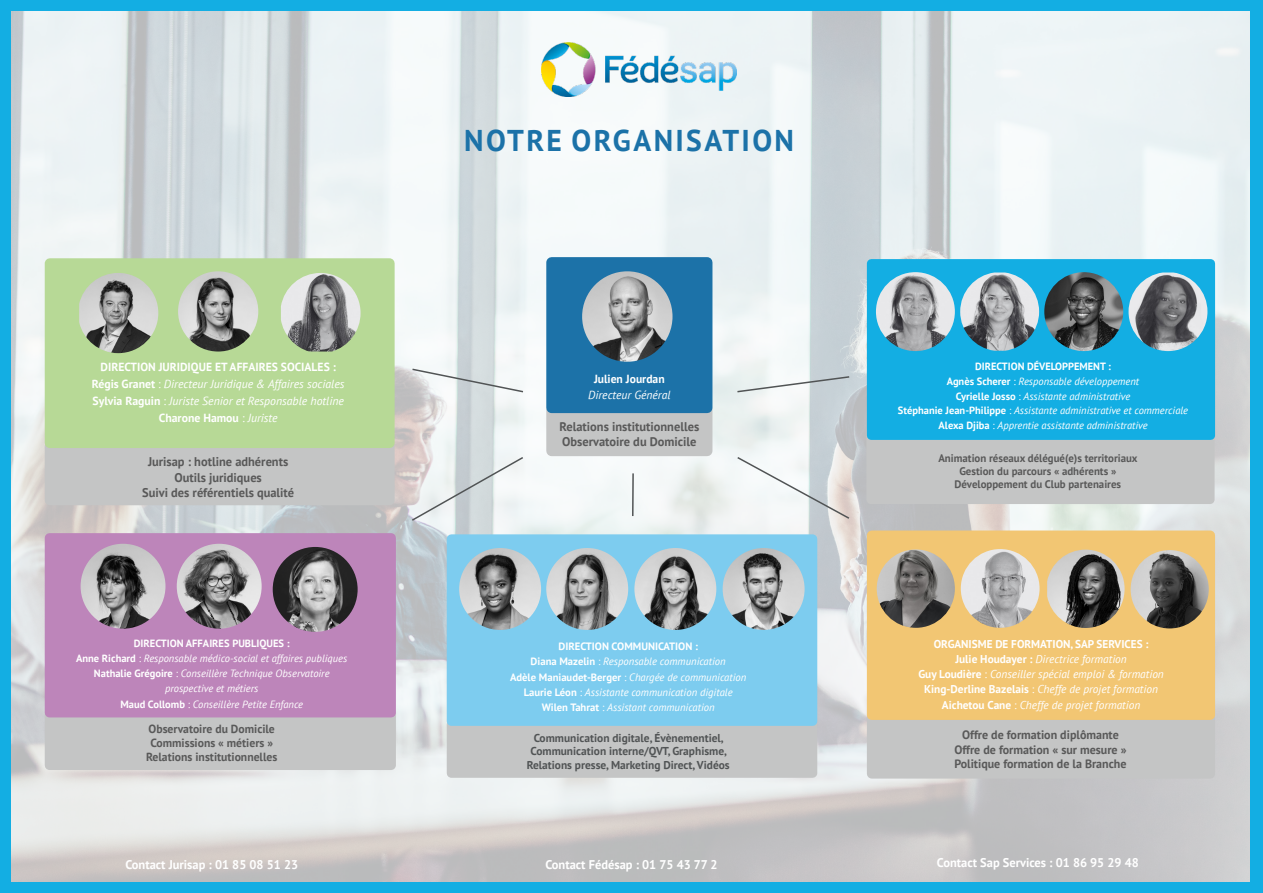
<style>
.page{position:relative;width:1263px;height:893px;background:#fff}
.page>*{position:absolute;margin:0;border:0;box-sizing:border-box;transform-origin:0 0}
.t1{font:700 30px "PT Sans";letter-spacing:.08em;color:#1c72a8}
.t2{font:700 12.6px "PT Sans";color:#595959}
.t3{font:700 12.6px "PT Sans";color:#fff}
.t4{font:700 12.15px "PT Sans";color:#595959}
.t5{font:700 11.85px "PT Sans";color:#595959}
.t6{font:italic 11.7px "PT Sans";color:#fff}
.t7{font:700 11.7px "PT Sans";color:#fff}
.t8{font:italic 11.4px "PT Sans";color:#fff}
.t9{font:700 11.4px "PT Sans";color:#515455}
.t10{font:700 11.4px "PT Sans";color:#fff}
.t11{font:700 10.95px "PT Sans";color:#595959}
.t12{font:italic 10.65px "PT Sans";color:#fff}
.t13{font:700 10.65px "PT Sans";color:#fff}
.t14{font:italic 10.5px "PT Sans";color:#fff}
.t15{font:700 10.5px "PT Sans";color:#fff}
.s1{font-weight:700;font-style:normal}
.s2{font-style:normal}
.s3{font-weight:400}
.s4{font-weight:400;font-style:italic}
</style>
<div class="page">
<img style="left:10px;top:10px;width:1240px;height:872px">
<div style="left:546px;top:405px;width:166px;height:51px;background:#c4c5c5"></div>
<div style="left:867px;top:713px;width:348px;height:66px;background:#c4c5c5"></div>
<div style="left:447px;top:720px;width:370px;height:58px;background:#c4c5c5"></div>
<div style="left:45px;top:441px;width:350px;height:64px;background:#c4c5c5"></div>
<div style="left:866px;top:425px;width:348px;height:79px;background:#c4c5c5"></div>
<div style="left:45px;top:710px;width:351px;height:60px;background:#c4c5c5"></div>
<div style="left:867px;top:259px;width:348px;height:181px;background:#13aee3"></div>
<div style="left:867px;top:530px;width:348px;height:190px;background:#f2c673"></div>
<div style="left:447px;top:534px;width:370px;height:192px;background:#7dccef"></div>
<div style="left:45px;top:258px;width:350px;height:190px;background:#b7d996"></div>
<div style="left:45px;top:533px;width:351px;height:184px;background:#bd85ba"></div>
<div style="left:546px;top:257px;width:166px;height:156px;background:#1c72a8"></div>
<img style="left:542px;top:43px;width:195px;height:54px">
<div style="left:0;top:0;width:10px;height:893px;background:#13aee3"></div>
<div style="left:1250px;top:0;width:13px;height:893px;background:#13aee3"></div>
<img style="left:582px;top:271px;width:90px;height:91px;border-radius:45px">
<img style="left:177px;top:544px;width:85px;height:85px;border-radius:42px">
<img style="left:79px;top:273px;width:79px;height:80px">
<img style="left:281px;top:273px;width:80px;height:79px">
<img style="left:178px;top:271px;width:80px;height:81px;border-radius:40px">
<img style="left:960px;top:272px;width:79px;height:79px">
<img style="left:876px;top:272px;width:79px;height:79px;border-radius:39px">
<img style="left:459px;top:548px;width:82px;height:82px;border-radius:41px">
<img style="left:546px;top:548px;width:82px;height:82px;border-radius:41px">
<img style="left:634px;top:548px;width:82px;height:82px;border-radius:41px">
<img style="left:723px;top:548px;width:81px;height:82px;border-radius:41px">
<img style="left:961px;top:549px;width:78px;height:79px;border-radius:39px">
<img style="left:81px;top:544px;width:84px;height:85px;border-radius:42px">
<img style="left:1047px;top:550px;width:77px;height:78px">
<div style="left:6px;top:0;width:1251px;height:10px;background:#13aee3"></div>
<div style="left:0;top:882px;width:1251px;height:11px;background:#13aee3"></div>
<svg style="left:411px;top:368px;width:114px;height:25px"></svg>
<svg style="left:410px;top:456px;width:115px;height:66px"></svg>
<svg style="left:736px;top:456px;width:115px;height:64px"></svg>
<svg style="left:736px;top:375px;width:115px;height:18px"></svg>
<hr style="left:632px;top:473px;width:2px;height:43px;background:#515455">
<img style="left:1128px;top:272px;width:79px;height:79px">
<img style="left:877px;top:549px;width:78px;height:79px;border-radius:39px">
<img style="left:1130px;top:550px;width:79px;height:78px;border-radius:39px">
<img style="left:273px;top:547px;width:85px;height:85px;border-radius:42px">
<img style="left:1044px;top:272px;width:79px;height:79px;border-radius:39px">
<p class="t7" style="left:101px;top:359px;width:237px">DIRECTION JURIDIQUE ET AFFAIRES SOCIALES :</p>
<p class="t6" style="left:92px;top:376px;width:254px"><span class="s1">Régis Granet</span> <span class="s2">:</span> Directeur Juridique &amp; Affaires sociales</p>
<p class="t6" style="left:93px;top:393px;width:253px"><span class="s1">Sylvia Raguin</span> <span class="s2">:</span> Juriste Senior et Responsable hotline</p>
<p class="t7" style="left:159px;top:410px;width:120px">Charone Hamou <span class="s3">:</span> <span class="s4">Juriste</span></p>
<p class="t2" style="left:148px;top:454px;width:142px">Jurisap : hotline adhérents</p>
<p class="t2" style="left:174px;top:469px;width:89px">Outils juridiques</p>
<p class="t2" style="left:142px;top:484px;width:153px">Suivi des référentiels qualité</p>
<p class="t15" style="left:134px;top:637px;width:157px">DIRECTION AFFAIRES PUBLIQUES :</p>
<p class="t14" style="left:76px;top:652px;width:273px"><span class="s1">Anne Richard</span> <span class="s2">:</span> Responsable médico-social et affaires publiques</p>
<p class="t14" style="left:94px;top:667px;width:237px"><span class="s1">Nathalie Grégoire</span> <span class="s2">:</span> Conseillère Technique Observatoire</p>
<p class="t14" style="left:165px;top:682px;width:95px">prospective et métiers</p>
<p class="t14" style="left:120px;top:698px;width:184px"><span class="s1">Maud Collomb</span> <span class="s2">:</span> Conseillère Petite Enfance</p>
<p class="t5" style="left:149px;top:721px;width:128px">Observatoire du Domicile</p>
<p class="t5" style="left:150px;top:735px;width:124px">Commissions « métiers »</p>
<p class="t5" style="left:146px;top:749px;width:133px">Relations institutionnelles</p>
<p class="t1" style="left:464px;top:121px;width:331px">NOTRE ORGANISATION</p>
<p class="t7" style="left:594px;top:371px;width:72px">Julien Jourdan</p>
<p class="t6" style="left:588px;top:388px;width:84px">Directeur Général</p>
<p class="t2" style="left:559px;top:418px;width:141px">Relations institutionnelles</p>
<p class="t2" style="left:562px;top:433px;width:136px">Observatoire du Domicile</p>
<p class="t13" style="left:558px;top:639px;width:141px">DIRECTION COMMUNICATION :</p>
<p class="t12" style="left:531px;top:655px;width:197px"><span class="s1">Diana Mazelin</span> <span class="s2">:</span> Responsable communication</p>
<p class="t12" style="left:510px;top:670px;width:238px"><span class="s1">Adèle Maniaudet-Berger</span> <span class="s2">:</span> Chargée de communication</p>
<p class="t12" style="left:524px;top:685px;width:211px"><span class="s1">Laurie Léon</span> <span class="s2">:</span> Assistante communication digitale</p>
<p class="t12" style="left:542px;top:700px;width:174px"><span class="s1">Wilen Tahrat</span> <span class="s2">:</span> Assistant communication</p>
<p class="t9" style="left:534px;top:730px;width:191px">Communication digitale, Évènementiel,</p>
<p class="t9" style="left:530px;top:744px;width:198px">Communication interne/QVT, Graphisme,</p>
<p class="t9" style="left:527px;top:757px;width:205px">Relations presse, Marketing Direct, Vidéos</p>
<p class="t15" style="left:975px;top:360px;width:137px">DIRECTION DÉVELOPPEMENT :</p>
<p class="t14" style="left:947px;top:374px;width:194px"><span class="s1">Agnès Scherer</span> <span class="s2">:</span> Responsable développement</p>
<p class="t14" style="left:956px;top:389px;width:176px"><span class="s1">Cyrielle Josso</span> <span class="s2">:</span> Assistante administrative</p>
<p class="t14" style="left:898px;top:404px;width:292px"><span class="s1">Stéphanie Jean-Philippe</span> <span class="s2">:</span> Assistante administrative et commerciale</p>
<p class="t14" style="left:938px;top:418px;width:210px"><span class="s1">Alexa Djiba</span> <span class="s2">:</span> Apprentie assistante administrative</p>
<p class="t11" style="left:938px;top:451px;width:201px">Animation réseaux délégué(e)s territoriaux</p>
<p class="t11" style="left:959px;top:464px;width:159px">Gestion du parcours « adhérents »</p>
<p class="t11" style="left:954px;top:477px;width:168px">Développement du Club partenaires</p>
<p class="t10" style="left:934px;top:636px;width:216px">ORGANISME DE FORMATION, SAP SERVICES :</p>
<p class="t8" style="left:955px;top:651px;width:173px"><span class="s1">Julie Houdayer :</span> Directrice formation</p>
<p class="t8" style="left:918px;top:666px;width:247px"><span class="s1">Guy Loudière</span> <span class="s2">:</span> Conseiller spécial emploi &amp; formation</p>
<p class="t8" style="left:924px;top:681px;width:235px"><span class="s1">King-Derline Bazelais</span> <span class="s2">:</span> Cheffe de projet formation</p>
<p class="t8" style="left:942px;top:698px;width:200px"><span class="s1">Aichetou Cane</span> <span class="s2">:</span> Cheffe de projet formation</p>
<p class="t4" style="left:962px;top:727px;width:158px">Offre de formation diplômante</p>
<p class="t4" style="left:954px;top:741px;width:174px">Offre de formation « sur mesure »</p>
<p class="t4" style="left:954px;top:756px;width:174px">Politique formation de la Branche</p>
<p class="t3" style="left:125px;top:856px;width:174px">Contact Jurisap : 01 85 08 51 23</p>
<p class="t3" style="left:545px;top:856px;width:174px">Contact Fédésap : 01 75 43 77 2</p>
<p class="t3" style="left:937px;top:854px;width:203px">Contact Sap Services : 01 86 95 29 48</p>
</div>
